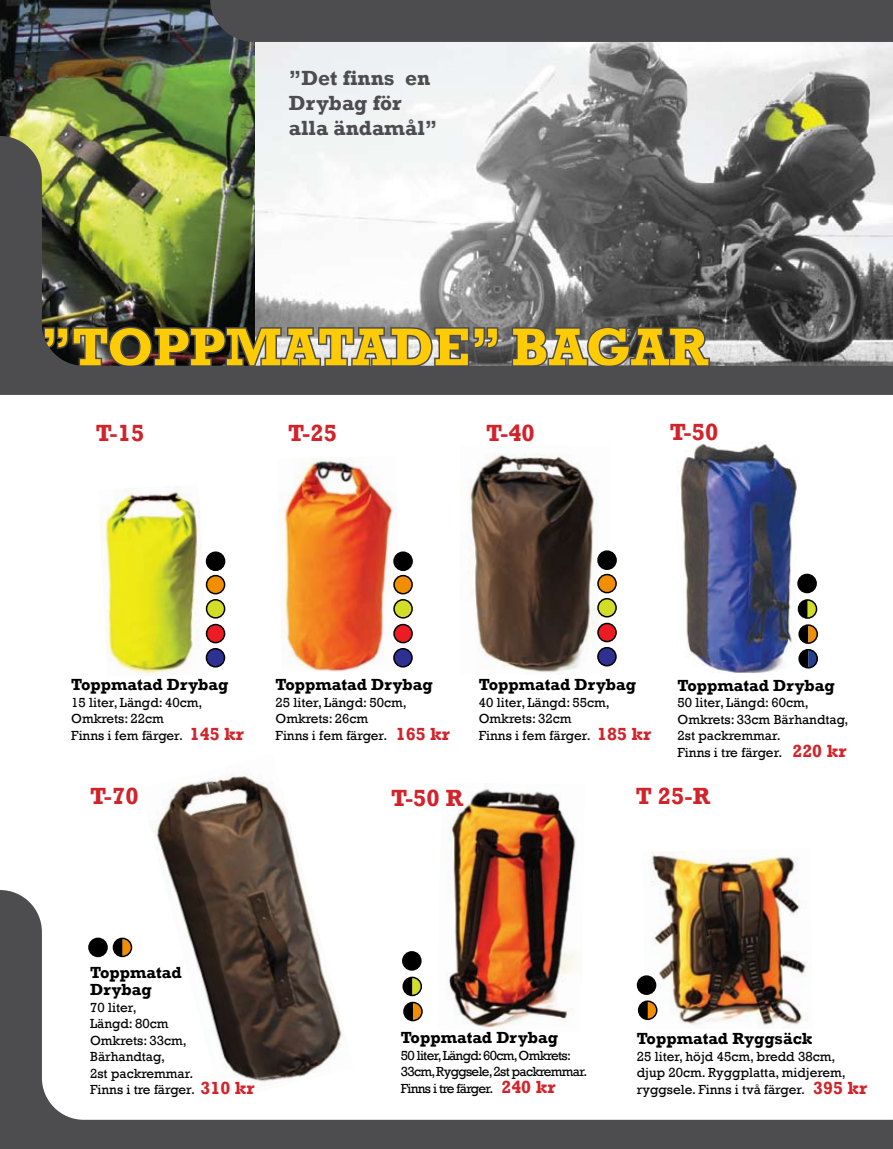
<style>
.page{position:relative;width:893px;height:1149px;background:#fff}
.page>*{position:absolute;margin:0;border:0;box-sizing:border-box;transform-origin:0 0}
.t1{font:700 54px "Rockwell";color:#ffcb05}
.t2{font:700 24px "Rockwell";color:#d2232a}
.t3{font:700 21px/25.2px "Rockwell";color:#4d4d4f}
.t4{font:700 18px "Rockwell";color:#d2232a}
.t5{font:700 16.5px/16.5px "Rockwell";color:#000}
.t6{font:13.5px/16.5px "Rockwell";color:#000}
.t7{font:13.5px/16.5px "Rockwell";letter-spacing:-.05em;color:#000}
</style>
<div class="page">
<img style="left:680px;top:441px;width:121px;height:233px">
<svg style="left:0;top:890px;width:892px;height:258px"></svg>
<svg style="left:892px;top:1119px;width:1px;height:29px"></svg>
<img style="left:0;top:0;width:893px;height:395px">
<img style="left:100px;top:486px;width:109px;height:189px">
<img style="left:278px;top:458px;width:123px;height:213px">
<img style="left:139px;top:775px;width:215px;height:326px">
<img style="left:469px;top:454px;width:142px;height:220px">
<img style="left:437px;top:785px;width:148px;height:247px">
<img style="left:642px;top:853px;width:171px;height:175px">
<div style="left:207px;top:575px;width:18px;height:18px;background:#f28f00;border-radius:50%"></div>
<div style="left:206px;top:574px;width:19px;height:20px;border:2px solid #000;border-radius:50%"></div>
<div style="left:207px;top:552px;width:18px;height:18px;background:#000;border-radius:50%"></div>
<div style="left:206px;top:551px;width:19px;height:20px;border:2px solid #000;border-radius:50%"></div>
<div style="left:207px;top:599px;width:18px;height:18px;background:#d2de26;border-radius:50%"></div>
<div style="left:206px;top:599px;width:19px;height:19px;border:2px solid #000;border-radius:50%"></div>
<div style="left:207px;top:624px;width:18px;height:18px;background:#ed1c24;border-radius:50%"></div>
<div style="left:206px;top:623px;width:19px;height:20px;border:2px solid #000;border-radius:50%"></div>
<div style="left:206px;top:648px;width:18px;height:18px;background:#2e3192;border-radius:50%"></div>
<div style="left:206px;top:647px;width:19px;height:20px;border:2px solid #000;border-radius:50%"></div>
<div style="left:394px;top:575px;width:18px;height:18px;background:#f28f00;border-radius:50%"></div>
<div style="left:393px;top:574px;width:20px;height:20px;border:2px solid #000;border-radius:50%"></div>
<div style="left:394px;top:552px;width:18px;height:18px;background:#000;border-radius:50%"></div>
<div style="left:393px;top:551px;width:20px;height:20px;border:2px solid #000;border-radius:50%"></div>
<div style="left:394px;top:599px;width:18px;height:18px;background:#d2de26;border-radius:50%"></div>
<div style="left:393px;top:599px;width:20px;height:19px;border:2px solid #000;border-radius:50%"></div>
<div style="left:394px;top:624px;width:18px;height:18px;background:#ed1c24;border-radius:50%"></div>
<div style="left:393px;top:623px;width:20px;height:20px;border:2px solid #000;border-radius:50%"></div>
<div style="left:394px;top:648px;width:18px;height:18px;background:#2e3192;border-radius:50%"></div>
<div style="left:393px;top:647px;width:20px;height:20px;border:2px solid #000;border-radius:50%"></div>
<div style="left:598px;top:574px;width:18px;height:18px;background:#f28f00;border-radius:50%"></div>
<div style="left:597px;top:573px;width:20px;height:20px;border:2px solid #000;border-radius:50%"></div>
<div style="left:598px;top:551px;width:18px;height:18px;background:#000;border-radius:50%"></div>
<div style="left:597px;top:550px;width:20px;height:20px;border:2px solid #000;border-radius:50%"></div>
<div style="left:598px;top:598px;width:18px;height:18px;background:#d2de26;border-radius:50%"></div>
<div style="left:597px;top:597px;width:20px;height:20px;border:2px solid #000;border-radius:50%"></div>
<div style="left:598px;top:623px;width:18px;height:18px;background:#ed1c24;border-radius:50%"></div>
<div style="left:597px;top:622px;width:20px;height:20px;border:2px solid #000;border-radius:50%"></div>
<div style="left:598px;top:647px;width:18px;height:18px;background:#2e3192;border-radius:50%"></div>
<div style="left:597px;top:646px;width:20px;height:20px;border:2px solid #000;border-radius:50%"></div>
<div style="left:798px;top:574px;width:18px;height:18px;background:#000;border-radius:50%"></div>
<div style="left:797px;top:573px;width:20px;height:20px;border:2px solid #000;border-radius:50%"></div>
<svg style="left:799px;top:599px;width:18px;height:18px"></svg>
<div style="left:798px;top:599px;width:19px;height:19px;border:2px solid #000;border-radius:50%"></div>
<svg style="left:799px;top:624px;width:18px;height:19px"></svg>
<div style="left:798px;top:624px;width:20px;height:19px;border:2px solid #000;border-radius:50%"></div>
<div style="left:89px;top:938px;width:18px;height:18px;background:#000;border-radius:50%"></div>
<div style="left:88px;top:937px;width:20px;height:19px;border:2px solid #000;border-radius:50%"></div>
<svg style="left:114px;top:937px;width:18px;height:19px"></svg>
<div style="left:113px;top:937px;width:19px;height:19px;border:2px solid #000;border-radius:50%"></div>
<div style="left:403px;top:951px;width:18px;height:18px;background:#000;border-radius:50%"></div>
<div style="left:402px;top:950px;width:20px;height:20px;border:2px solid #000;border-radius:50%"></div>
<svg style="left:403px;top:976px;width:18px;height:19px"></svg>
<div style="left:402px;top:976px;width:20px;height:19px;border:2px solid #000;border-radius:50%"></div>
<svg style="left:404px;top:1002px;width:18px;height:18px"></svg>
<div style="left:403px;top:1001px;width:20px;height:19px;border:2px solid #000;border-radius:50%"></div>
<div style="left:637px;top:975px;width:19px;height:18px;background:#000;border-radius:50%"></div>
<div style="left:637px;top:975px;width:19px;height:19px;border:2px solid #000;border-radius:50%"></div>
<svg style="left:639px;top:1000px;width:18px;height:18px"></svg>
<div style="left:638px;top:1000px;width:19px;height:19px;border:2px solid #000;border-radius:50%"></div>
<svg style="left:799px;top:649px;width:18px;height:18px"></svg>
<div style="left:798px;top:648px;width:20px;height:20px;border:2px solid #000;border-radius:50%"></div>
<h3 class="t3" style="left:289px;top:65px;width:150px">”Det finns en<br>Drybag för alla ändamål”</h3>
<h1 class="t1" style="left:40px;top:314px;width:670px">”TOPPMATADE” BAGAR</h1>
<h2 class="t2" style="left:96px;top:418px;width:50px">T-15</h2>
<h2 class="t2" style="left:288px;top:418px;width:50px">T-25</h2>
<h2 class="t2" style="left:486px;top:418px;width:50px">T-40</h2>
<h2 class="t2" style="left:670px;top:417px;width:50px">T-50</h2>
<p class="t5" style="left:71px;top:676px;width:159px">Toppmatad Drybag</p>
<p class="t6" style="left:71px;top:694px;width:133px">15 liter, Längd: 40cm,<br>Omkrets: 22cm<br>Finns i fem färger.</p>
<p class="t5" style="left:276px;top:676px;width:159px">Toppmatad Drybag</p>
<p class="t6" style="left:276px;top:694px;width:133px">25 liter, Längd: 50cm,<br>Omkrets: 26cm<br>Finns i fem färger.</p>
<p class="t5" style="left:479px;top:676px;width:159px">Toppmatad Drybag</p>
<p class="t6" style="left:479px;top:694px;width:133px">40 liter, Längd: 55cm,<br>Omkrets: 32cm<br>Finns i fem färger.</p>
<h3 class="t4" style="left:190px;top:723px;width:55px">145 kr</h3>
<h3 class="t4" style="left:396px;top:723px;width:55px">165 kr</h3>
<h3 class="t4" style="left:597px;top:723px;width:55px">185 kr</h3>
<p class="t5" style="left:677px;top:676px;width:159px">Toppmatad Drybag</p>
<p class="t6" style="left:677px;top:694px;width:172px">50 liter, Längd: 60cm,<br>Omkrets: 33cm Bärhandtag,<br>2st packremmar.<br>Finns i tre färger.</p>
<h3 class="t4" style="left:792px;top:740px;width:55px">220 kr</h3>
<h2 class="t2" style="left:90px;top:781px;width:50px">T-70</h2>
<h2 class="t2" style="left:391px;top:782px;width:74px">T-50 R</h2>
<h2 class="t2" style="left:636px;top:781px;width:76px">T 25-R</h2>
<p class="t5" style="left:90px;top:964px;width:93px">Toppmatad<br>Drybag</p>
<p class="t6" style="left:90px;top:998px;width:106px">70 liter,<br>Längd: 80cm<br>Omkrets: 33cm,<br>Bärhandtag,<br>2st packremmar.<br>Finns i tre färger.</p>
<p class="t5" style="left:401px;top:1029px;width:159px">Toppmatad Drybag</p>
<p class="t7" style="left:401px;top:1046px;width:188px">50 liter, Längd: 60cm, Omkrets:<br>33cm, Ryggsele, 2st packremmar.<br>Finns i tre färger.</p>
<p class="t5" style="left:637px;top:1029px;width:177px">Toppmatad Ryggsäck</p>
<p class="t6" style="left:637px;top:1047px;width:211px">25 liter, höjd 45cm, bredd 38cm, djup 20cm. Ryggplatta, midjerem, ryggsele. Finns i två färger.</p>
<h3 class="t4" style="left:201px;top:1076px;width:55px">310 kr</h3>
<h3 class="t4" style="left:501px;top:1075px;width:55px">240 kr</h3>
<h3 class="t4" style="left:813px;top:1077px;width:55px">395 kr</h3>
</div>
